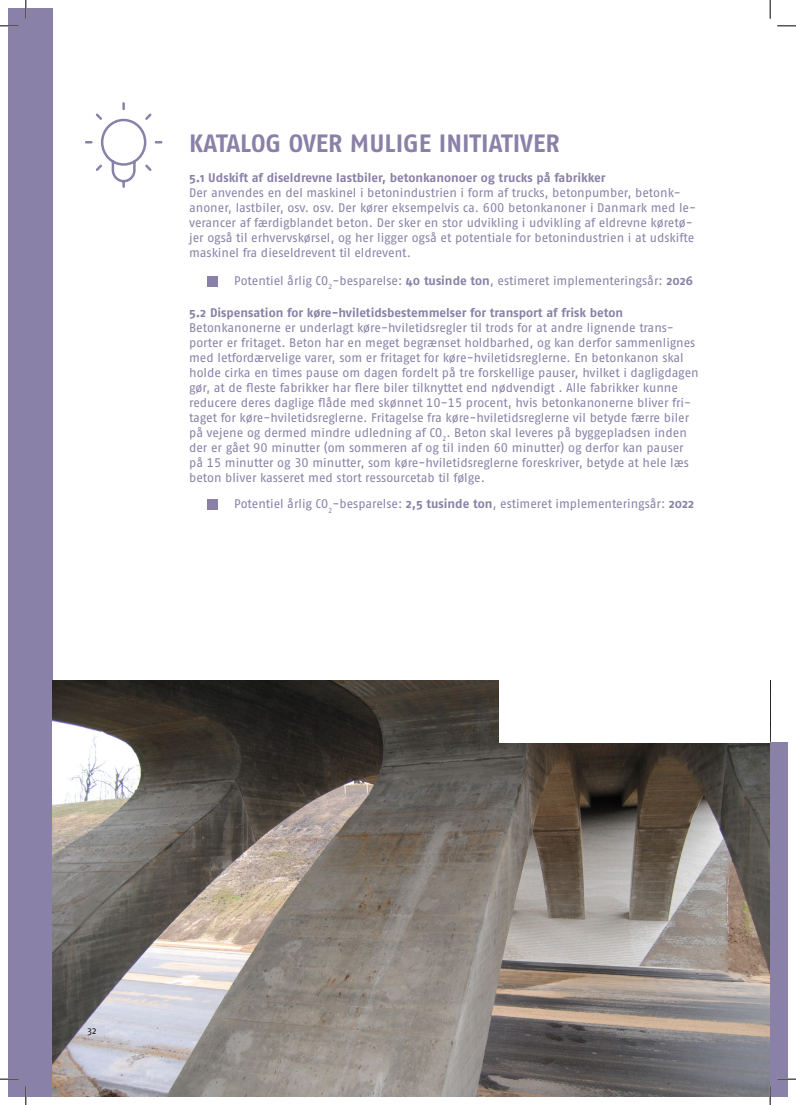
<style>
.page{position:relative;width:796px;height:1105px;background:#fff}
.page>*{position:absolute;margin:0;border:0;box-sizing:border-box;transform-origin:0 0}
.t1{font:700 25px "Fago No";color:#8a81a8}
.t2{font:12.5px/15px "Fago No Regular Tf";letter-spacing:-.005em;color:#8a81a8}
.t3{font:700 12.5px "Fago No";color:#8a81a8}
.t4{font:10px "Fago No";color:#231f20}
.s1{font-family:"Fago No";font-weight:700}
</style>
<div class="page">
<div style="left:8px;top:9px;width:44px;height:1087px;background:#8a81a8"></div>
<img style="left:52px;top:680px;width:718px;height:416px">
<div style="left:207px;top:276px;width:11px;height:10px;background:#8a81a8"></div>
<div style="left:207px;top:499px;width:11px;height:11px;background:#8a81a8"></div>
<div style="left:770px;top:742px;width:18px;height:354px;background:#8a81a8"></div>
<div style="left:499px;top:666px;width:271px;height:76px;background:#fff"></div>
<svg style="left:84px;top:102px;width:79px;height:86px"></svg>
<svg style="left:0;top:25px;width:19px;height:2px"></svg>
<svg style="left:777px;top:25px;width:19px;height:2px"></svg>
<svg style="left:0;top:1078px;width:19px;height:1px"></svg>
<svg style="left:777px;top:1078px;width:19px;height:1px"></svg>
<svg style="left:25px;top:0;width:2px;height:19px"></svg>
<svg style="left:25px;top:1086px;width:2px;height:18px"></svg>
<svg style="left:769px;top:0;width:2px;height:19px"></svg>
<svg style="left:769px;top:1085px;width:2px;height:19px"></svg>
<p class="t1" style="left:189px;top:128px;width:372px">KATALOG OVER MULIGE INITIATIVER</p>
<p class="t3" style="left:189px;top:170px;width:418px">5.1 Udskift af diseldrevne lastbiler, betonkanonoer og trucks på fabrikker</p>
<p class="t2" style="left:189px;top:185px;width:508px">Der anvendes en del maskinel i betonindustrien i form af trucks, betonpumber, betonk&shy;anoner, lastbiler, osv. osv. Der kører eksempelvis ca. 600 betonkanoner i Danmark med le&shy;verancer af færdigblandet beton. Der sker en stor udvikling i udvikling af eldrevne køretø&shy;jer også til erhvervskørsel, og her ligger også et potentiale for betonindustrien i at udskifte maskinel fra dieseldrevent til eldrevent.</p>
<p class="t2" style="left:234px;top:273px;width:460px">Potentiel årlig CO<sub>2</sub>-besparelse: <span class="s1">40 tusinde ton</span>, estimeret implementeringsår: <span class="s1">2026</span></p>
<p class="t3" style="left:189px;top:305px;width:435px">5.2 Dispensation for køre-hviletidsbestemmelser for transport af frisk beton</p>
<p class="t2" style="left:189px;top:320px;width:511px">Betonkanonerne er underlagt køre-hviletidsregler til trods for at andre lignende trans&shy;porter er fritaget. Beton har en meget begrænset holdbarhed, og kan derfor sammenlignes med letfordærvelige varer, som er fritaget for køre-hviletidsreglerne. En betonkanon skal holde cirka en times pause om dagen fordelt på tre forskellige pauser, hvilket i dagligdagen gør, at de fleste fabrikker har flere biler tilknyttet end nødvendigt . Alle fabrikker kunne reducere deres daglige flåde med skønnet 10-15 procent, hvis betonkanonerne bliver fri&shy;taget for køre-hviletidsreglerne. Fritagelse fra køre-hviletidsreglerne vil betyde færre biler på vejene og dermed mindre udledning af CO<sub>2</sub>. Beton skal leveres på byggepladsen inden der er gået 90 minutter (om sommeren af og til inden 60 minutter) og derfor kan pauser på 15 minutter og 30 minutter, som køre-hviletidsreglerne foreskriver, betyde at hele læs beton bliver kasseret med stort ressourcetab til følge.</p>
<p class="t2" style="left:234px;top:496px;width:461px">Potentiel årlig CO<sub>2</sub>-besparelse: <span class="s1">2,5 tusinde ton</span>, estimeret implementeringsår: <span class="s1">2022</span></p>
<p class="t4" style="left:87px;top:1024px;width:11px">32</p>
</div>
